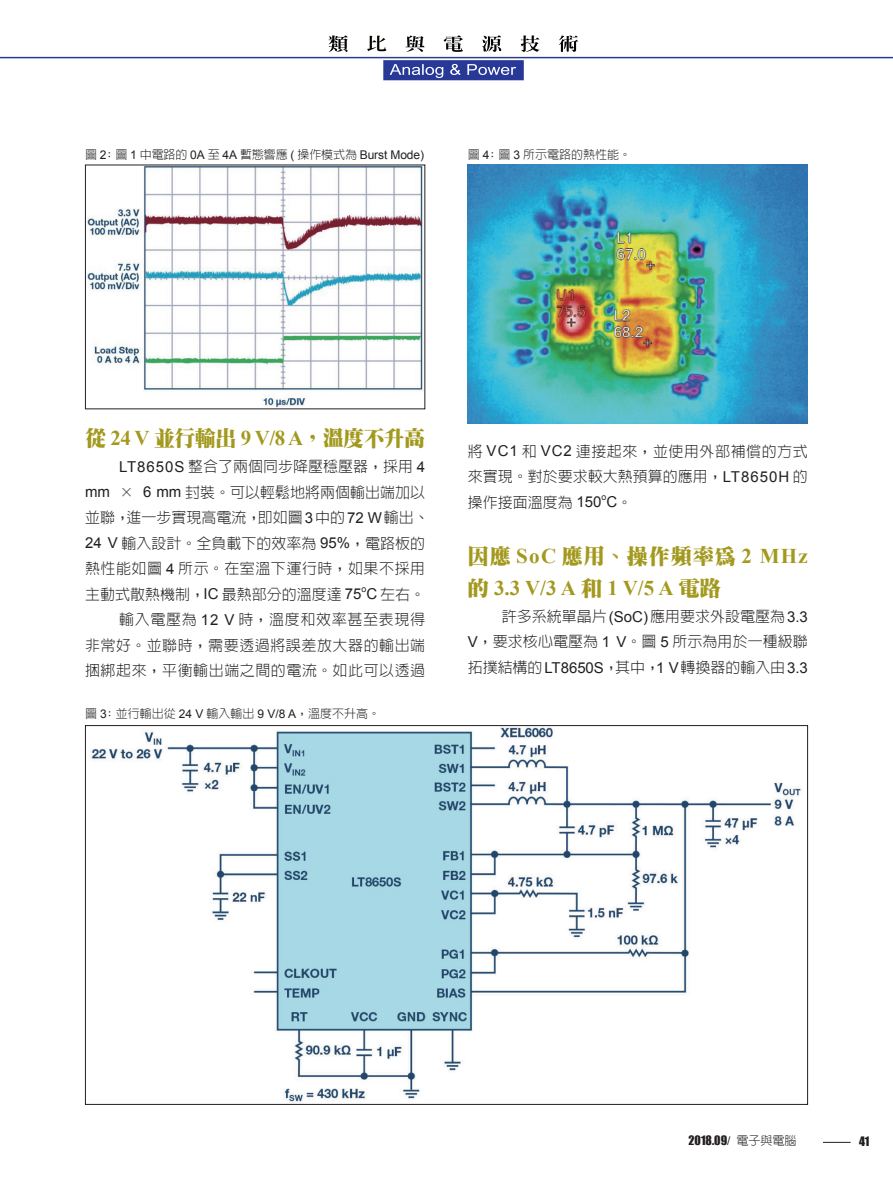
<style>
.page{position:relative;width:893px;height:1191px;background:#fff}
.page>*{position:absolute;margin:0;border:0;box-sizing:border-box;transform-origin:0 0}
._1級標題{font:700 21px/30.5px "Times New Roman";color:#a3991e}
._1級標題-2{font:900 21px "Inn Ming";letter-spacing:-.03em;color:#a3991e}
.說明文字{font:300 15px/25.5px "Lin Gothic";color:#231f20;text-align:justify}
.圖說{font:300 12px "Lin Gothic";color:#231f20}
.重點提示{font:12px "Impact";color:#231f20}
.說明文字-2{font:8.7px "Arial";color:#231f20}
.s1{font-family:"Arial";font-weight:400}
.s2{font-family:"Times New Roman";font-weight:700}
.s3{font-family:"Inn Ming";font-weight:900}
.s4{font-family:"Arial"}
.s5{font-family:"New Gothic";font-weight:300}
</style>
<div class="page">
<img style="left:17px;top:35px;width:876px;height:46px">
<img style="left:390px;top:64px;width:126px;height:11px">
<img style="left:329px;top:35px;width:172px;height:17px">
<svg style="left:823px;top:1142px;width:28px;height:1px"></svg>
<img style="left:0;top:56px;width:17px;height:3px">
<img style="left:87px;top:167px;width:336px;height:240px">
<img style="left:90px;top:727px;width:712px;height:375px">
<img style="left:468px;top:165px;width:340px;height:258px">
<p class="圖說" style="left:85px;top:149px;width:340px">圖 <span class="s1">2</span>: 圖 <span class="s1">1</span> 中電路的 <span class="s1">0A</span> 至 <span class="s1">4A</span> 暫態響應 <span class="s1">(</span> 操作模式為 <span class="s1">Burst Mode)</span></p>
<p class="圖說" style="left:468px;top:149px;width:165px">圖 <span class="s1">4</span>: 圖 <span class="s1">3</span> 所示電路的熱性能。</p>
<p class="_1級標題-2" style="left:85px;top:427px;width:342px">從 <span class="s2">24 V</span> 並行輸出 <span class="s2">9 V/8 A</span>，溫度不升高</p>
<p class="說明文字" style="left:85px;top:454px;width:345px;text-align:left;text-indent:34px"><span class="s1">LT8650S</span> 整合了兩個同步降壓穩壓器，採用 <span class="s1">4 mm</span> × <span class="s1">6 mm</span> 封裝。可以輕鬆地將兩個輸出端加以並聯，進一步實現高電流，即如圖<span class="s1">3</span>中的<span class="s1">72 W</span>輸出、<br><span class="s1">24 V</span> 輸入設計。全負載下的效率為 <span class="s1">95%</span>，電路板的熱性能如圖 <span class="s1">4</span> 所示。在室溫下運行時，如果不採用主動式散熱機制，<span class="s1">IC</span> 最熱部分的溫度達 <span class="s1">75 C</span> 左右。</p>
<p class="說明文字-2" style="left:361px;top:583px;width:6px">o</p>
<p class="說明文字" style="left:85px;top:607px;width:342px;text-indent:34px">輸入電壓為 <span class="s1">12 V</span> 時，溫度和效率甚至表現得非常好。並聯時，需要透過將誤差放大器的輸出端捆綁起來，平衡輸出端之間的電流。如此可以透過</p>
<p class="圖說" style="left:85px;top:707px;width:297px">圖 <span class="s1">3</span>: 並行輸出從 <span class="s1">24 V</span> 輸入輸出 <span class="s1">9 V/8 A</span>，溫度不升高。</p>
<p class="說明文字" style="left:468px;top:438px;width:342px">將 <span class="s1">VC1</span> 和 <span class="s1">VC2</span> 連接起來，並使用外部補償的方式來實現。對於要求較大熱預算的應用，<span class="s1">LT8650H</span> 的操作接面溫度為 <span class="s1">150 C</span>。</p>
<p class="說明文字-2" style="left:602px;top:491px;width:6px">o</p>
<p class="_1級標題" style="left:468px;top:541px;width:342px"><span class="s3">因應</span> SoC <span class="s3">應用、操作頻率為</span> 2 MHz<span class="s3">的</span> 3.3 V/3 A <span class="s3">和</span> 1 V/5 A <span class="s3">電路</span></p>
<p class="說明文字" style="left:468px;top:603px;width:342px;text-indent:34px">許多系統單晶片<span class="s1">(SoC)</span>應用要求外設電壓為<span class="s1">3.3<br>V</span>，要求核心電壓為 <span class="s1">1 V</span>。圖 <span class="s1">5</span> 所示為用於一種級聯拓撲結構的<span class="s1">LT8650S</span>，其中，<span class="s1">1 V</span>轉換器的輸入由<span class="s1">3.3</span></p>
<p class="重點提示" style="left:689px;top:1131px;width:109px">2018.09<span class="s4">/</span> <span class="s5">電子與電腦</span></p>
<p class="重點提示" style="left:859px;top:1132px;width:12px">41</p>
</div>
